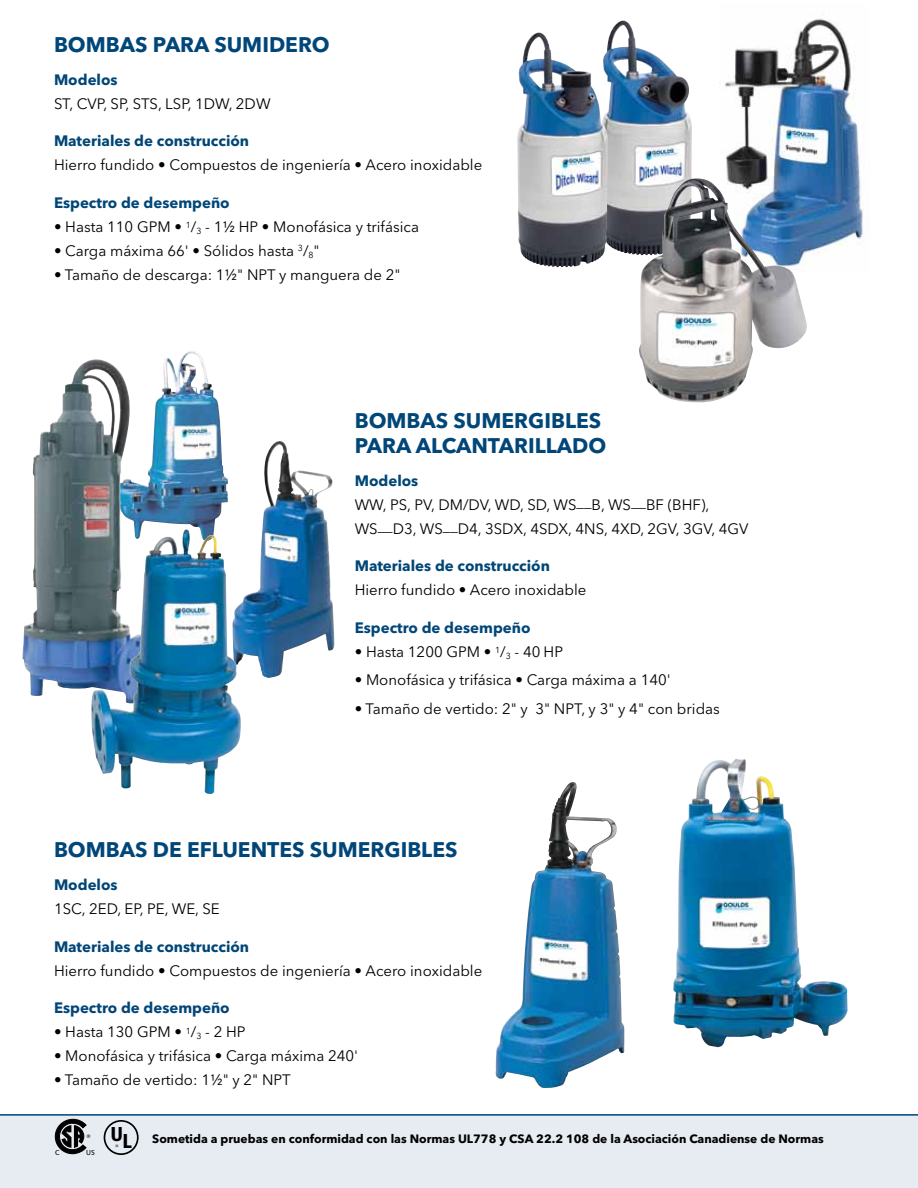
<style>
.page{position:relative;width:918px;height:1188px;background:#fff}
.page>*{position:absolute;margin:0;border:0;box-sizing:border-box;transform-origin:0 0}
.t1{font:700 21px "Avenir Next LT Pro";color:#004678}
.t2{font:15px/24px "Avenir Next LT Pro";color:#000}
.t3{font:700 15px "Avenir Next LT Pro";color:#004677}
.t4{font:700 15px "Avenir Next LT Pro";color:#004678}
.t5{font:700 12px "Avenir Next LT Pro";color:#000}
.t6{font:7.2px "Humanist 777 BT Roman B";color:#000}
.t7{font:5.1px "Humanist 777 BT Roman B";color:#000}
.t8{font:5.1px "Humanist 777 BT Bold Condensed B";color:#000}
.s1{font-family:"Humanist 777 BT Black Condensed B";font-weight:400;font-size:20.1px}
</style>
<div class="page">
<div style="left:0;top:1115px;width:918px;height:73px;background:#e6ecf1"></div>
<svg style="left:55px;top:1119px;width:31px;height:35px"></svg>
<hr style="left:0;top:1114px;width:918px;height:2px;background:#004677">
<div style="left:104px;top:1120px;width:35px;height:35px;border:2px solid #000;border-radius:50%"></div>
<img style="left:724px;top:18px;width:139px;height:234px">
<img style="left:608px;top:21px;width:84px;height:234px">
<img style="left:495px;top:782px;width:130px;height:306px">
<img style="left:517px;top:33px;width:91px;height:235px">
<img style="left:241px;top:441px;width:93px;height:237px">
<img style="left:165px;top:351px;width:63px;height:179px">
<img style="left:22px;top:359px;width:143px;height:337px">
<img style="left:639px;top:178px;width:169px;height:224px">
<img style="left:91px;top:530px;width:150px;height:264px">
<img style="left:673px;top:759px;width:175px;height:289px">
<h1 class="t1" style="left:54px;top:32px;width:67px">Bombas</h1>
<h1 class="t1" style="left:153px;top:32px;width:179px">para sumidero</h1>
<p class="t3" style="left:54px;top:70px;width:65px">Modelos</p>
<p class="t2" style="left:54px;top:92px;width:218px">ST, CVP, SP, STS, LSP, 1DW, 2DW</p>
<p class="t3" style="left:54px;top:132px;width:197px">Materiales de construcción</p>
<p class="t2" style="left:54px;top:153px;width:430px">Hierro fundido • Compuestos de ingeniería • Acero inoxidable</p>
<p class="t4" style="left:54px;top:193px;width:177px">Espectro de desempeño</p>
<p class="t2" style="left:54px;top:215px;width:367px">• Hasta 110 GPM • <sup>1</sup>/<sub>3</sub> - 1½ HP • Monofásica y trifásica</p>
<p class="t2" style="left:54px;top:239px;width:267px">• Carga máxima 66' • Sólidos hasta <sup>3</sup>/<sub>8</sub>"</p>
<p class="t2" style="left:54px;top:263px;width:348px">• Tamaño de descarga: 1½" NPT y manguera de 2"</p>
<h1 class="t1" style="left:355px;top:408px;width:67px">Bombas</h1>
<h1 class="t1" style="left:454px;top:408px;width:147px">sumergibles</h1>
<h1 class="t1" style="left:355px;top:433px;width:77px">para alcan</h1>
<h1 class="t1" style="left:488px;top:433px;width:120px">tarillado</h1>
<p class="t3" style="left:355px;top:471px;width:65px">Modelos</p>
<p class="t2" style="left:355px;top:493px;width:395px">WW, PS, PV, DM/DV, WD, SD, WS__B, WS__BF (BHF),<br>WS__D3, WS__D4, 3SDX, 4SDX, 4NS, 4XD, 2GV, 3GV, 4GV</p>
<p class="t3" style="left:355px;top:557px;width:197px">Materiales de construcción</p>
<p class="t2" style="left:355px;top:578px;width:233px">Hierro fundido • Acero inoxidable</p>
<p class="t4" style="left:355px;top:618px;width:177px">Espectro de desempeño</p>
<p class="t2" style="left:355px;top:640px;width:210px">• Hasta 1200 GPM • <sup>1</sup>/<sub>3</sub> - 40 HP</p>
<p class="t2" style="left:355px;top:668px;width:317px">• Monofásica y trifásica • Carga máxima a 140'</p>
<p class="t2" style="left:355px;top:697px;width:367px">• Tamaño de vertido: 2" y 3" NPT, y 3" y 4" con bridas</p>
<h1 class="t1" style="left:54px;top:837px;width:67px">Bombas</h1>
<h1 class="t1" style="left:153px;top:837px;width:304px">de efluentes sumergibles</h1>
<p class="t3" style="left:54px;top:876px;width:65px">Modelos</p>
<p class="t2" style="left:54px;top:897px;width:167px">1SC, 2ED, EP, PE, WE, SE</p>
<p class="t3" style="left:54px;top:937px;width:197px">Materiales de construcción</p>
<p class="t2" style="left:54px;top:959px;width:430px">Hierro fundido • Compuestos de ingeniería • Acero inoxidable</p>
<p class="t4" style="left:54px;top:999px;width:177px">Espectro de desempeño</p>
<p class="t2" style="left:54px;top:1020px;width:193px">• Hasta 130 GPM • <sup>1</sup>/<sub>3</sub> - 2 HP</p>
<p class="t2" style="left:54px;top:1044px;width:306px">• Monofásica y trifásica • Carga máxima 240'</p>
<p class="t2" style="left:54px;top:1068px;width:238px">• Tamaño de vertido: 1½" y 2" NPT</p>
<p class="t7" style="left:87px;top:1133px;width:6px">®</p>
<p class="t5" style="left:110px;top:1132px;width:715px"><sup>U</sup><span class="s1">L</span> Sometida a pruebas en conformidad con las Normas UL778 y CSA 22.2 108 de la Asociación Canadiense de Normas</p>
<p class="t8" style="left:116px;top:1144px;width:5px">¤</p>
<p class="t6" style="left:55px;top:1148px;width:6px">C</p>
<p class="t6" style="left:86px;top:1148px;width:10px">US</p>
</div>
